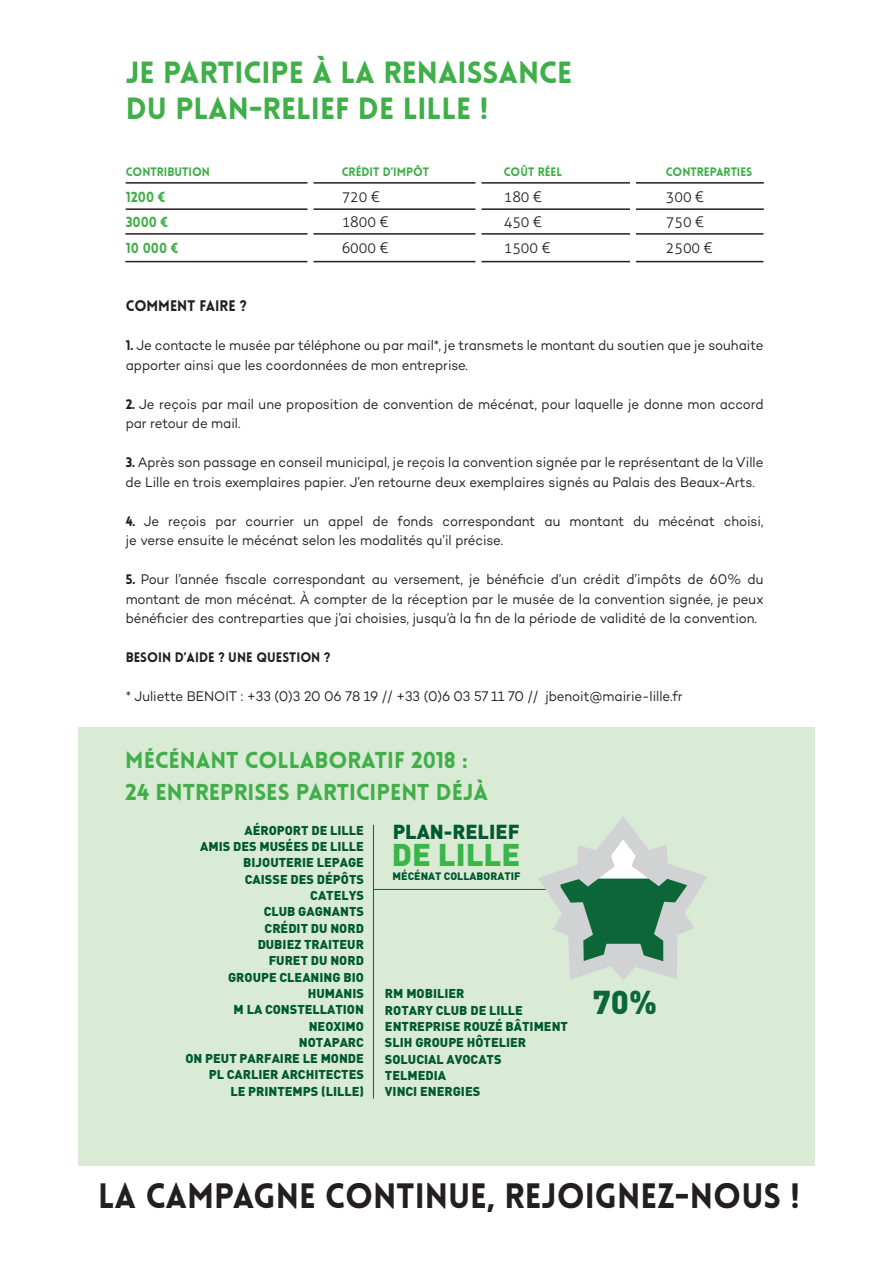
<style>
.page{position:relative;width:893px;height:1263px;background:#fff}
.page>*{position:absolute;margin:0;border:0;box-sizing:border-box;transform-origin:0 0}
.t1{font:900 34.5px "Lovelo";color:#231f20;scale:.96 1}
.t2{font:900 32.7px "DIN";color:#0c6638}
.t3{font:900 31.05px "DIN";color:#3ab54a}
.t4{font:900 30px/36px "Lovelo";color:#40ae49}
.t5{font:900 22.5px/31.5px "Lovelo";color:#40ae49}
.t6{font:900 19.95px "DIN";color:#005932}
.t7{font:300 15px "Aller";color:#231f20;scale:.96 1}
.t8{font:900 15px "Lovelo";color:#231f20;scale:.96 1}
.t9{font:14.25px/19.5px "Campton";letter-spacing:-.005em;color:#231f20;scale:.93 1}
.t10{font:900 14.25px "Lovelo";color:#40ae49;scale:.96 1}
.t11{font:900 13.5px "Lovelo";color:#231f20;scale:.96 1}
.t12{font:900 12.75px/16.4px "DIN";color:#005932;text-align:right}
.t13{font:900 12px "Lovelo";color:#40ae49;scale:.96 1}
.t14{font:900 10.65px "DIN";color:#005932}
.s1{font-family:"Lovelo";font-weight:900;font-size:13.5px}
</style>
<div class="page">
<div style="left:78px;top:727px;width:737px;height:438px;background:#daebd5"></div>
<hr style="left:126px;top:182px;width:638px;height:2px;background:#231f20">
<hr style="left:126px;top:208px;width:638px;height:2px;background:#231f20">
<hr style="left:125px;top:233px;width:638px;height:2px;background:#231f20">
<hr style="left:125px;top:261px;width:638px;height:1px;background:#231f20">
<div style="left:630px;top:161px;width:6px;height:111px;background:#fff"></div>
<div style="left:475px;top:162px;width:6px;height:111px;background:#fff"></div>
<div style="left:307px;top:159px;width:6px;height:111px;background:#fff"></div>
<svg style="left:373px;top:824px;width:165px;height:275px"></svg>
<svg style="left:538px;top:816px;width:169px;height:164px"></svg>
<h3 class="t4" style="left:126px;top:55px;width:448px">JE PARTICIPE À LA RENAISSANCE<br>DU PLAN-RELIEF DE LILLE !</h3>
<p class="t13" style="left:126px;top:164px;width:89px">CONTRIBUTION</p>
<p class="t13" style="left:342px;top:164px;width:93px">CRÉDIT D’IMPÔT</p>
<p class="t13" style="left:504px;top:164px;width:62px">COÛT RÉEL</p>
<p class="t13" style="left:666px;top:164px;width:92px">CONTREPARTIES</p>
<p class="t10" style="left:126px;top:188px;width:43px">1200 €</p>
<p class="t7" style="left:342px;top:187px;width:41px">720 €</p>
<p class="t7" style="left:504px;top:187px;width:41px">180 €</p>
<p class="t7" style="left:666px;top:187px;width:41px">300 €</p>
<p class="t10" style="left:126px;top:213px;width:45px">3000 €</p>
<p class="t7" style="left:342px;top:213px;width:50px">1800 €</p>
<p class="t7" style="left:504px;top:213px;width:41px">450 €</p>
<p class="t7" style="left:666px;top:213px;width:41px">750 €</p>
<p class="t10" style="left:126px;top:239px;width:56px">10 000 €</p>
<p class="t7" style="left:342px;top:238px;width:50px">6000 €</p>
<p class="t7" style="left:504px;top:238px;width:50px">1500 €</p>
<p class="t7" style="left:666px;top:238px;width:50px">2500 €</p>
<p class="t8" style="left:126px;top:296px;width:128px">COMMENT FAIRE ?</p>
<p class="t9" style="left:126px;top:335px;width:687px"><span class="s1">1.</span> Je contacte le musée par téléphone ou par mail*, je transmets le montant du soutien que je souhaite apporter ainsi que les coordonnées de mon entreprise.</p>
<p class="t9" style="left:126px;top:394px;width:687px"><span class="s1">2.</span> Je reçois par mail une proposition de convention de mécénat, pour laquelle je donne mon accord par retour de mail.</p>
<p class="t9" style="left:126px;top:452px;width:687px"><span class="s1">3.</span> Après son passage en conseil municipal, je reçois la convention signée par le représentant de la Ville de Lille en trois exemplaires papier. J’en retourne deux exemplaires signés au Palais des Beaux-Arts.</p>
<p class="t9" style="left:126px;top:511px;width:687px"><span class="s1">4.</span> Je reçois par courrier un appel de fonds correspondant au montant du mécénat choisi, je verse ensuite le mécénat selon les modalités qu’il précise.</p>
<p class="t9" style="left:126px;top:569px;width:687px;text-align:justify"><span class="s1">5.</span> Pour l’année fiscale correspondant au versement, je bénéficie d’un crédit d’impôts de 60% du montant de mon mécénat. À compter de la réception par le musée de la convention signée, je peux bénéficier des contreparties que j’ai choisies, jusqu’à la fin de la période de validité de la convention.</p>
<p class="t11" style="left:126px;top:649px;width:215px">BESOIN D’AIDE ? UNE QUESTION ?</p>
<p class="t9" style="left:126px;top:686px;width:600px">* Juliette BENOIT : +33 (0)3 20 06 78 19 // +33 (0)6 03 57 11 70 // jbenoit@mairie-lille.fr</p>
<h3 class="t5" style="left:125px;top:745px;width:364px">MÉCÉNANT COLLABORATIF 2018 :<br>24 ENTREPRISES PARTICIPENT DÉJÀ</h3>
<p class="t12" style="left:185px;top:821px;width:180px">AÉROPORT DE LILLE<br>AMIS DES MUSÉES DE LILLE<br>BIJOUTERIE LEPAGE<br>CAISSE DES DÉPÔTS<br>CATELYS<br>CLUB GAGNANTS<br>CRÉDIT DU NORD<br>DUBIEZ TRAITEUR<br>FURET DU NORD<br>GROUPE CLEANING BIO<br>HUMANIS<br>M LA CONSTELLATION<br>NEOXIMO<br>NOTAPARC<br>ON PEUT PARFAIRE LE MONDE<br>PL CARLIER ARCHITECTES<br>LE PRINTEMPS (LILLE)</p>
<h3 class="t6" style="left:393px;top:819px;width:128px">PLAN-RELIEF</h3>
<h3 class="t3" style="left:392px;top:835px;width:130px">DE LILLE</h3>
<p class="t14" style="left:393px;top:869px;width:129px">MÉCÉNAT COLLABORATIF</p>
<p class="t12" style="left:385px;top:985px;width:184px;text-align:left">RM MOBILIER<br>ROTARY CLUB DE LILLE<br>ENTREPRISE ROUZÉ BÂTIMENT<br>SLIH GROUPE HÔTELIER<br>SOLUCIAL AVOCATS<br>TELMEDIA<br>VINCI ENERGIES</p>
<h2 class="t2" style="left:593px;top:981px;width:66px">70%</h2>
<h1 class="t1" style="left:98px;top:1174px;width:732px">LA CAMPAGNE CONTINUE, REJOIGNEZ-NOUS !</h1>
</div>
